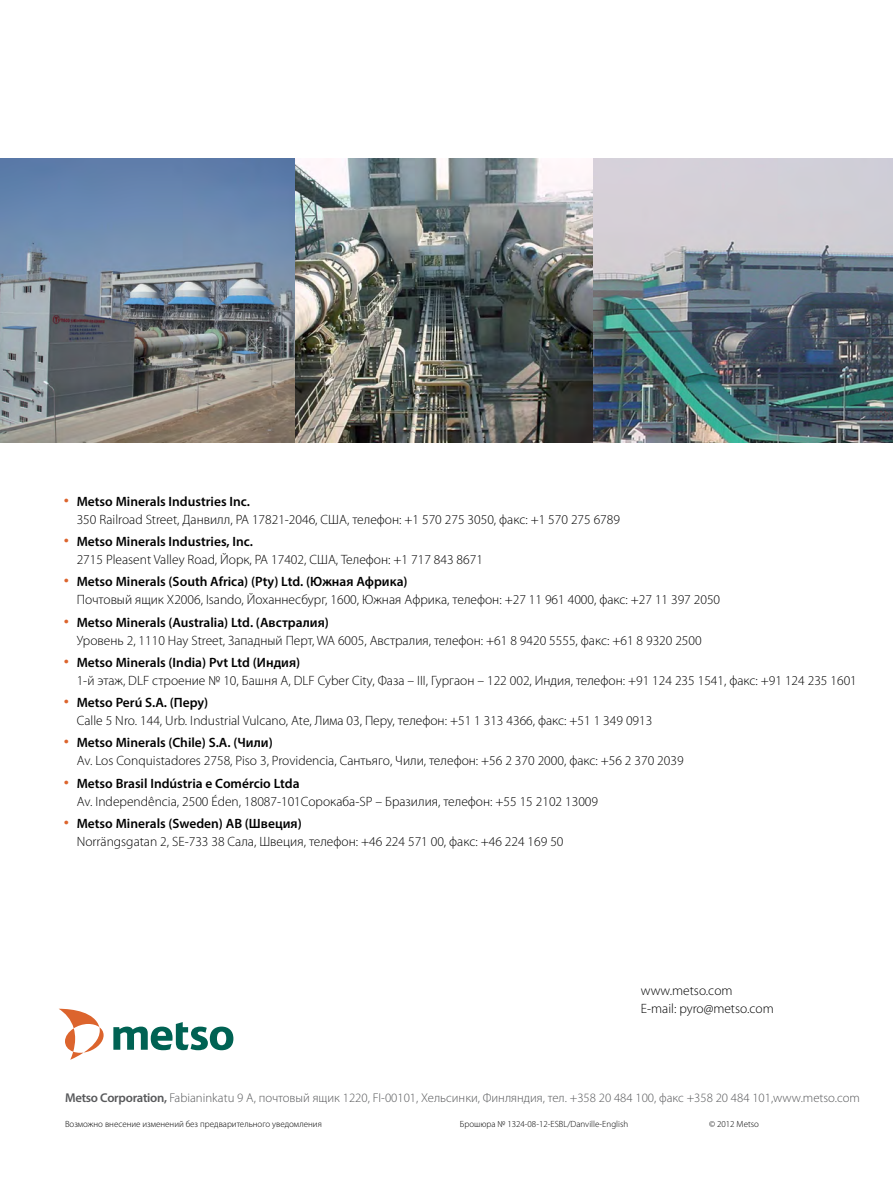
<style>
.page{position:relative;width:893px;height:1191px;background:#fff}
.page>*{position:absolute;margin:0;border:0;box-sizing:border-box;transform-origin:0 0}
.t1{font:300 13.5px/18px "Myriad Pro";color:#000}
.t2{font:300 12.75px "Myriad Pro";color:#58595b}
.t3{font:300 9px "Myriad Pro";color:#000}
.s1{font-size:21px;color:#dc642d}
.s2{font-weight:600}
</style>
<div class="page">
<svg style="left:113px;top:1022px;width:120px;height:28px"></svg>
<svg style="left:59px;top:1008px;width:45px;height:51px"></svg>
<img style="left:295px;top:159px;width:298px;height:283px">
<img style="left:593px;top:159px;width:300px;height:283px">
<img style="left:0;top:159px;width:295px;height:283px">
<p class="t1" style="left:77px;top:492px;width:545px;text-indent:-13px"><span class="s1">•</span> <span class="s2">Metso Minerals Industries Inc.<br></span>350 Railroad Street, Данвилл, PA 17821-2046, США, телефон: +1 570 275 3050, факс: +1 570 275 6789</p>
<p class="t1" style="left:77px;top:533px;width:408px;text-indent:-13px"><span class="s1">•</span> <span class="s2">Metso Minerals Industries, Inc.<br></span>2715 Pleasent Valley Road, Йорк, PA 17402, США, Телефон: +1 717 843 8671</p>
<p class="t1" style="left:77px;top:573px;width:645px;text-indent:-13px"><span class="s1">•</span> <span class="s2">Metso Minerals (South Africa) (Pty) Ltd. (Южная Африка)<br></span>Почтовый ящик X2006, Isando, Йоханнесбург, 1600, Южная Африка, телефон: +27 11 961 4000, факс: +27 11 397 2050</p>
<p class="t1" style="left:77px;top:613px;width:626px;text-indent:-13px"><span class="s1">•</span> <span class="s2">Metso Minerals (Australia) Ltd. (Австралия)<br></span>Уровень 2, 1110 Hay Street, Западный Перт, WA 6005, Австралия, телефон: +61 8 9420 5555, факс: +61 8 9320 2500</p>
<p class="t1" style="left:77px;top:653px;width:782px;text-indent:-13px"><span class="s1">•</span> <span class="s2">Metso Minerals (India) Pvt Ltd (Индия)<br></span>1-й этаж, DLF строение № 10, Башня A, DLF Cyber City, Фаза – III, Гургаон – 122 002, Индия, телефон: +91 124 235 1541, факс: +91 124 235 1601</p>
<p class="t1" style="left:77px;top:694px;width:577px;text-indent:-13px"><span class="s1">•</span> <span class="s2">Metso Perú S.A. (Перу)<br></span>Calle 5 Nro. 144, Urb. Industrial Vulcano, Ate, Лима 03, Перу, телефон: +51 1 313 4366, факс: +51 1 349 0913</p>
<p class="t1" style="left:77px;top:734px;width:608px;text-indent:-13px"><span class="s1">•</span> <span class="s2">Metso Minerals (Chile) S.A. (Чили)<br></span>Av. Los Conquistadores 2758, Piso 3, Providencia, Сантьяго, Чили, телефон: +56 2 370 2000, факс: +56 2 370 2039</p>
<p class="t1" style="left:77px;top:774px;width:523px;text-indent:-13px"><span class="s1">•</span> <span class="s2">Metso Brasil Indústria e Comércio Ltda<br></span>Av. Independência, 2500 Éden, 18087-101Сорокаба-SP – Бразилия, телефон: +55 15 2102 13009</p>
<p class="t1" style="left:77px;top:814px;width:488px;text-indent:-13px"><span class="s1">•</span> <span class="s2">Metso Minerals (Sweden) AB (Швеция)<br></span>Norrängsgatan 2, SE-733 38 Сала, Швеция, телефон: +46 224 571 00, факс: +46 224 169 50</p>
<p class="t1" style="left:641px;top:982px;width:134px">www.metso.com<br>E-mail: pyro@metso.com</p>
<p class="t2" style="left:65px;top:1091px;width:796px"><span class="s2">Metso Corporation,</span> Fabianinkatu 9 A, почтовый ящик 1220, FI-00101, Хельсинки, Финляндия, тел. +358 20 484 100, факс +358 20 484 101,www.metso.com</p>
<p class="t3" style="left:65px;top:1119px;width:258px">Возможно внесение изменений без предварительного уведомления</p>
<p class="t3" style="left:460px;top:1119px;width:170px">Брошюра № 1324-08-12-ESBL/Danville-English</p>
<p class="t3" style="left:709px;top:1119px;width:51px">© 2012 Metso</p>
</div>
